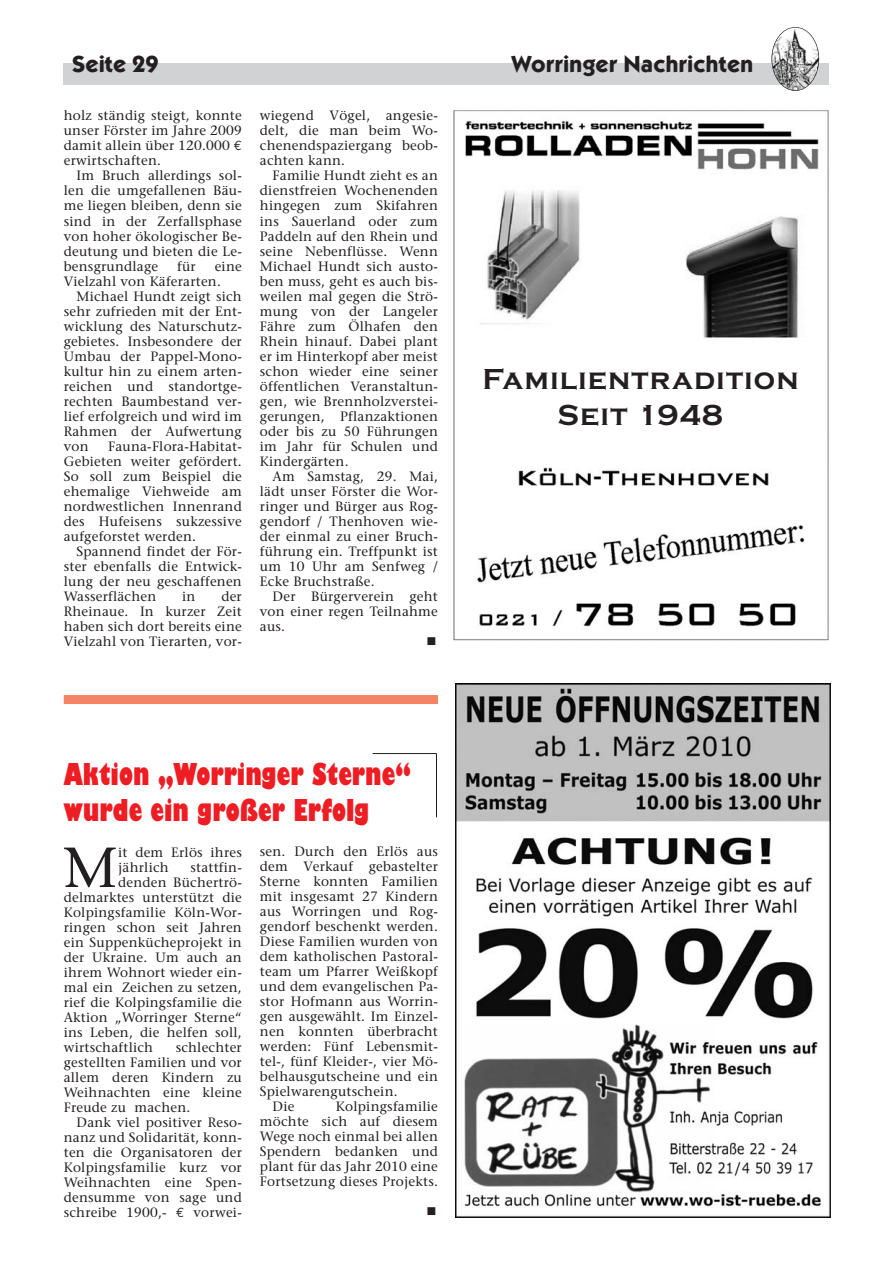
<style>
.page{position:relative;width:893px;height:1263px;background:#fff}
.page>*{position:absolute;margin:0;border:0;box-sizing:border-box;transform-origin:0 0}
.t1{font:56.25px "Stone Serif";color:#231f20}
.t2{font:800 condensed 33px/36px "Giltus T";color:#ee1d23}
.t3{font:700 30px/36px "Copperplate Gothic";letter-spacing:.035em;color:#231f20;text-align:center}
.t4{font:700 24px "Kabel Itc T";color:#231f20}
.t5{font:13.5px/15px "Stone Serif";letter-spacing:.015em;color:#231f20;text-align:justify}
.t6{font:13.5px "Wingdings";color:#231f20}
.s1{font-family:"Euro Mono"}
</style>
<div class="page">
<div style="left:64px;top:64px;width:765px;height:21px;background:#d1d2d4"></div>
<img style="left:772px;top:27px;width:47px;height:64px;border-radius:50%">
<div style="left:771px;top:27px;width:48px;height:64px;border:1px solid #231f20;border-radius:50%"></div>
<img style="left:453px;top:110px;width:376px;height:531px">
<div style="left:475px;top:371px;width:331px;height:73px;background:#fff"></div>
<img style="left:455px;top:683px;width:375px;height:534px">
<hr style="left:373px;top:753px;width:63px;height:1px;background:#231f20">
<hr style="left:436px;top:753px;width:1px;height:64px;background:#231f20">
<div style="left:64px;top:695px;width:374px;height:9px;background:#f48465"></div>
<h3 class="t4" style="left:72px;top:49px;width:88px">Seite 29</h3>
<h3 class="t4" style="left:511px;top:49px;width:244px">Worringer Nachrichten</h3>
<p class="t5" style="left:64px;top:110px;width:180px">holz ständig steigt, konnte unser Förster im Jahre 2009 damit allein über 120.000 <span class="s1">€ </span>erwirtschaften.</p>
<p class="t5" style="left:64px;top:170px;width:180px;text-indent:13px">Im Bruch allerdings sol&shy;len die umgefallenen Bäu&shy;me liegen bleiben, denn sie sind in der Zerfallsphase von hoher ökologischer Be&shy;deutung und bieten die Le&shy;bensgrundlage</p>
<p class="t5" style="left:177px;top:260px;width:20px">für</p>
<p class="t5" style="left:64px;top:260px;width:180px;text-indent:151px">eine<br>Vielzahl von Käferarten.</p>
<p class="t5" style="left:64px;top:290px;width:180px;text-indent:13px">Michael Hundt zeigt sich sehr zufrieden mit der Ent&shy;wicklung des Naturschutz&shy;gebietes. Insbesondere der Umbau der Pappel-Mono&shy;kultur hin zu einem arten&shy;reichen und standortge&shy;rechten Baumbestand ver&shy;lief erfolgreich und wird im Rahmen der Aufwertung von</p>
<p class="t5" style="left:64px;top:440px;width:180px;text-indent:44px">Fauna-Flora-Habitat-Gebieten weiter gefördert.<br>So soll zum Beispiel die ehemalige Viehweide am nordwestlichen Innenrand des Hufeisens sukzessive aufgeforstet werden.</p>
<p class="t5" style="left:64px;top:545px;width:180px;text-indent:13px">Spannend findet der För&shy;ster ebenfalls die Entwick&shy;lung der neu geschaffenen Wasserflächen</p>
<p class="t5" style="left:64px;top:590px;width:180px;text-indent:158px">der Rheinaue. In kurzer Zeit haben sich dort bereits eine Vielzahl von Tierarten, vor-</p>
<p class="t5" style="left:182px;top:590px;width:15px">in</p>
<p class="t5" style="left:260px;top:110px;width:180px">wiegend Vögel, angesie&shy;delt, die man beim Wo&shy;chenendspaziergang beob&shy;achten kann.</p>
<p class="t5" style="left:260px;top:170px;width:180px;text-indent:13px">Familie Hundt zieht es an dienstfreien Wochenenden hingegen zum Skifahren ins Sauerland oder zum Paddeln auf den Rhein und seine Nebenflüsse. Wenn Michael Hundt sich austo&shy;ben muss, geht es auch bis&shy;weilen mal gegen die Strö&shy;mung von der Langeler Fähre zum Ölhafen den Rhein hinauf. Dabei plant er im Hinterkopf aber meist schon wieder eine seiner öffentlichen Veranstaltun&shy;gen, wie Brennholzverstei&shy;gerungen, Pflanzaktionen oder bis zu 50 Führungen im Jahr für Schulen und Kindergärten.</p>
<p class="t5" style="left:260px;top:470px;width:180px;text-indent:13px">Am Samstag, 29. Mai, lädt unser Förster die Wor&shy;ringer und Bürger aus Rog&shy;gendorf / Thenhoven wie&shy;der einmal zu einer Bruch&shy;führung ein. Treffpunkt ist um 10 Uhr am Senfweg / Ecke Bruchstraße.</p>
<p class="t5" style="left:260px;top:590px;width:180px;text-indent:13px">Der Bürgerverein geht von einer regen Teilnahme aus.</p>
<p class="t6" style="left:426px;top:633px;width:12px">■</p>
<h2 class="t2" style="left:64px;top:755px;width:349px">Aktion „Worringer Sterne“ wurde ein großer Erfolg</h2>
<h1 class="t1" style="left:63px;top:846px;width:56px">M</h1>
<p class="t5" style="left:118px;top:846px;width:125px">it dem Erlös ihres jährlich</p>
<p class="t5" style="left:190px;top:861px;width:53px">stattfin-</p>
<p class="t5" style="left:118px;top:876px;width:125px">denden Büchertrö-</p>
<p class="t5" style="left:64px;top:891px;width:180px">delmarktes unterstützt die</p>
<p class="t5" style="left:64px;top:906px;width:180px">Kolpingsfamilie Köln-Wor-</p>
<p class="t5" style="left:64px;top:921px;width:180px">ringen schon seit Jahren</p>
<p class="t5" style="left:64px;top:936px;width:180px">ein Suppenkücheprojekt in</p>
<p class="t5" style="left:64px;top:951px;width:180px">der Ukraine. Um auch an</p>
<p class="t5" style="left:64px;top:966px;width:180px">ihrem Wohnort wieder ein-</p>
<p class="t5" style="left:64px;top:981px;width:180px">mal ein Zeichen zu setzen,</p>
<p class="t5" style="left:64px;top:996px;width:180px">rief die Kolpingsfamilie die</p>
<p class="t5" style="left:64px;top:1011px;width:180px">Aktion „Worringer Sterne“</p>
<p class="t5" style="left:64px;top:1026px;width:180px">ins Leben, die helfen soll,</p>
<p class="t5" style="left:64px;top:1041px;width:91px">wirtschaftlich</p>
<p class="t5" style="left:64px;top:1041px;width:180px;text-indent:112px">schlechter gestellten Familien und vor allem deren Kindern zu Weihnachten eine kleine Freude zu machen.</p>
<p class="t5" style="left:64px;top:1116px;width:180px;text-indent:13px">Dank viel positiver Reso&shy;nanz und Solidarität, konn&shy;ten die Organisatoren der Kolpingsfamilie kurz vor Weihnachten eine Spen&shy;densumme von sage und schreibe 1900,- <span class="s1">€</span> vorwei-</p>
<p class="t5" style="left:260px;top:845px;width:180px">sen. Durch den Erlös aus</p>
<p class="t5" style="left:260px;top:860px;width:180px">dem Verkauf gebastelter</p>
<p class="t5" style="left:260px;top:875px;width:180px">Sterne konnten Familien</p>
<p class="t5" style="left:260px;top:890px;width:180px">mit insgesamt 27 Kindern</p>
<p class="t5" style="left:260px;top:905px;width:180px">aus Worringen und Rog-</p>
<p class="t5" style="left:260px;top:920px;width:180px">gendorf beschenkt werden.</p>
<p class="t5" style="left:260px;top:935px;width:180px">Diese Familien wurden von</p>
<p class="t5" style="left:260px;top:950px;width:180px">dem katholischen Pastoral-</p>
<p class="t5" style="left:260px;top:965px;width:180px">team um Pfarrer Weißkopf</p>
<p class="t5" style="left:260px;top:980px;width:180px">und dem evangelischen Pa-</p>
<p class="t5" style="left:260px;top:995px;width:180px">stor Hofmann aus Worrin-</p>
<p class="t5" style="left:260px;top:1010px;width:180px">gen ausgewählt. Im Einzel-</p>
<p class="t5" style="left:260px;top:1025px;width:180px">nen konnten überbracht</p>
<p class="t5" style="left:260px;top:1040px;width:180px">werden: Fünf Lebensmit-</p>
<p class="t5" style="left:260px;top:1055px;width:180px">tel-, fünf Kleider-, vier Mö-</p>
<p class="t5" style="left:260px;top:1070px;width:180px">belhausgutscheine und ein</p>
<p class="t5" style="left:260px;top:1085px;width:139px">Spielwarengutschein.</p>
<p class="t5" style="left:273px;top:1100px;width:23px">Die</p>
<p class="t5" style="left:260px;top:1100px;width:180px;text-indent:76px">Kolpingsfamilie möchte sich auf diesem Wege noch einmal bei allen Spendern bedanken und plant für das Jahr 2010 eine Fortsetzung dieses Projekts.</p>
<p class="t6" style="left:426px;top:1203px;width:12px">■</p>
<h3 class="t3" style="left:482px;top:360px;width:318px">Familientradition<br>Seit 1948</h3>
</div>
